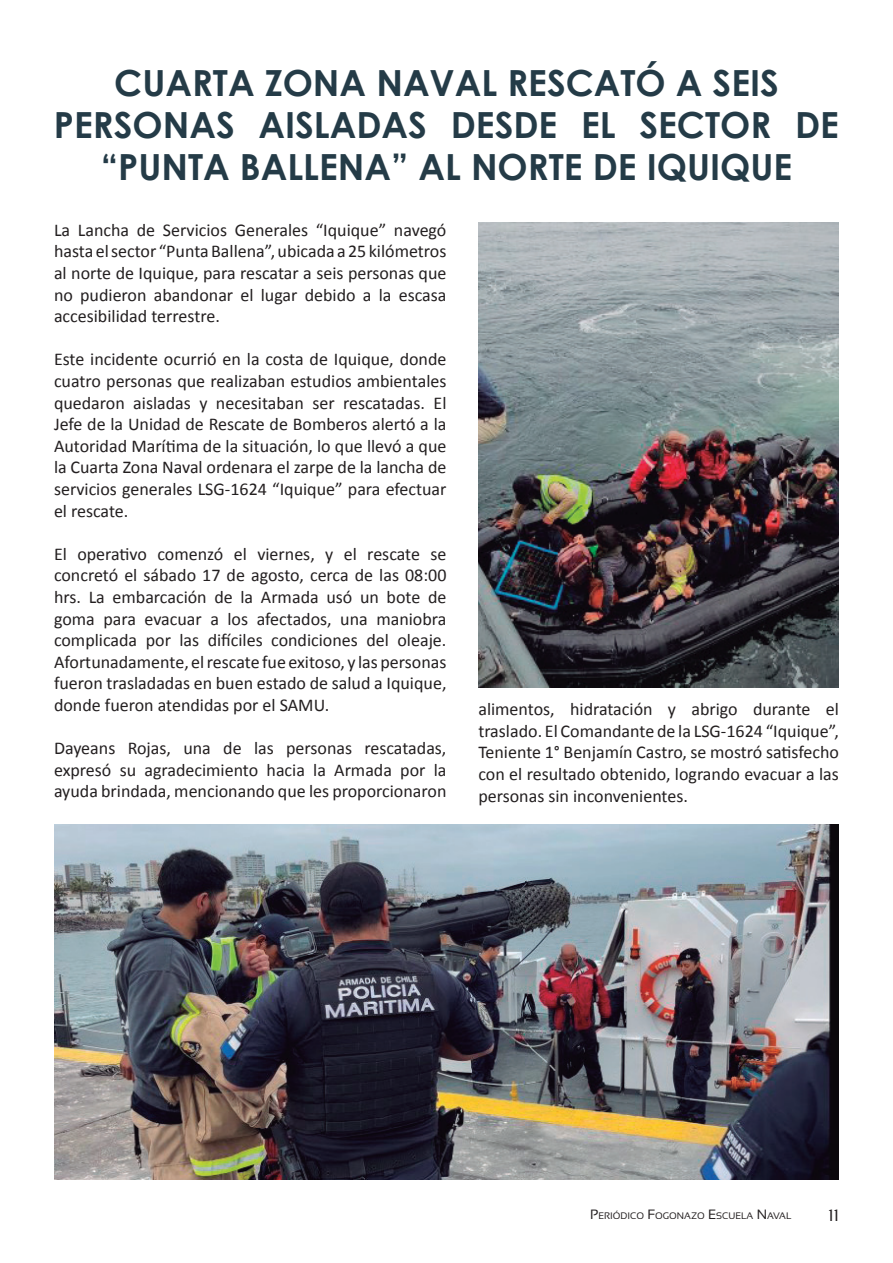
<style>
.page{position:relative;width:893px;height:1263px;background:#fff}
.page>*{position:absolute;margin:0;border:0;box-sizing:border-box;transform-origin:0 0}
.t1{font:700 36px/42px "Century Gothic";color:#243b47;text-align:center}
.t2{font:18px/21.6px "Calibri";color:#231f20;text-align:justify}
.t3{font:16.5px "Sansation";color:#231f20}
.t4{font:9.45px "Sansation";color:#231f20}
.s1{font-size:13.5px}
</style>
<div class="page">
<img style="left:478px;top:222px;width:361px;height:465px">
<img style="left:54px;top:825px;width:785px;height:354px">
<h1 class="t1" style="left:54px;top:60px;width:786px">CUARTA ZONA NAVAL RESCATÓ A SEIS<br>PERSONAS AISLADAS DESDE EL SECTOR DE “PUNTA BALLENA” AL NORTE DE IQUIQUE</h1>
<p class="t2" style="left:54px;top:219px;width:394px">La Lancha de Servicios Generales “Iquique” navegó hasta el sector “Punta Ballena”, ubicada a 25 kilómetros al norte de Iquique, para rescatar a seis personas que no pudieron abandonar el lugar debido a la escasa accesibilidad terrestre.</p>
<p class="t2" style="left:54px;top:349px;width:394px">Este incidente ocurrió en la costa de Iquique, donde cuatro personas que realizaban estudios ambientales quedaron aisladas y necesitaban ser rescatadas. El Jefe de la Unidad de Rescate de Bomberos alertó a la Autoridad Marítima de la situación, lo que llevó a que la Cuarta Zona Naval ordenara el zarpe de la lancha de servicios generales LSG-1624 “Iquique” para efectuar el rescate.</p>
<p class="t2" style="left:54px;top:543px;width:394px">El operativo comenzó el viernes, y el rescate se concretó el sábado 17 de agosto, cerca de las 08:00 hrs. La embarcación de la Armada usó un bote de goma para evacuar a los afectados, una maniobra complicada por las difíciles condiciones del oleaje.<br>Afortunadamente, el rescate fue exitoso, y las personas fueron trasladadas en buen estado de salud a Iquique, donde fueron atendidas por el SAMU.</p>
<p class="t2" style="left:54px;top:737px;width:394px">Dayeans Rojas, una de las personas rescatadas, expresó su agradecimiento hacia la Armada por la ayuda brindada, mencionando que les proporcionaron</p>
<p class="t2" style="left:478px;top:698px;width:362px">alimentos, hidratación y abrigo durante el traslado. El Comandante de la LSG-1624 “Iquique”, Teniente 1° Benjamín Castro, se mostró satisfecho con el resultado obtenido, logrando evacuar a las personas sin inconvenientes.</p>
<p class="t4" style="left:590px;top:1210px;width:203px"><span class="s1">P</span>ERIÓDICO <span class="s1">F</span>OGONAZO <span class="s1">E</span>SCUELA <span class="s1">N</span>AVAL</p>
<p class="t3" style="left:829px;top:1206px;width:12px">11</p>
</div>
